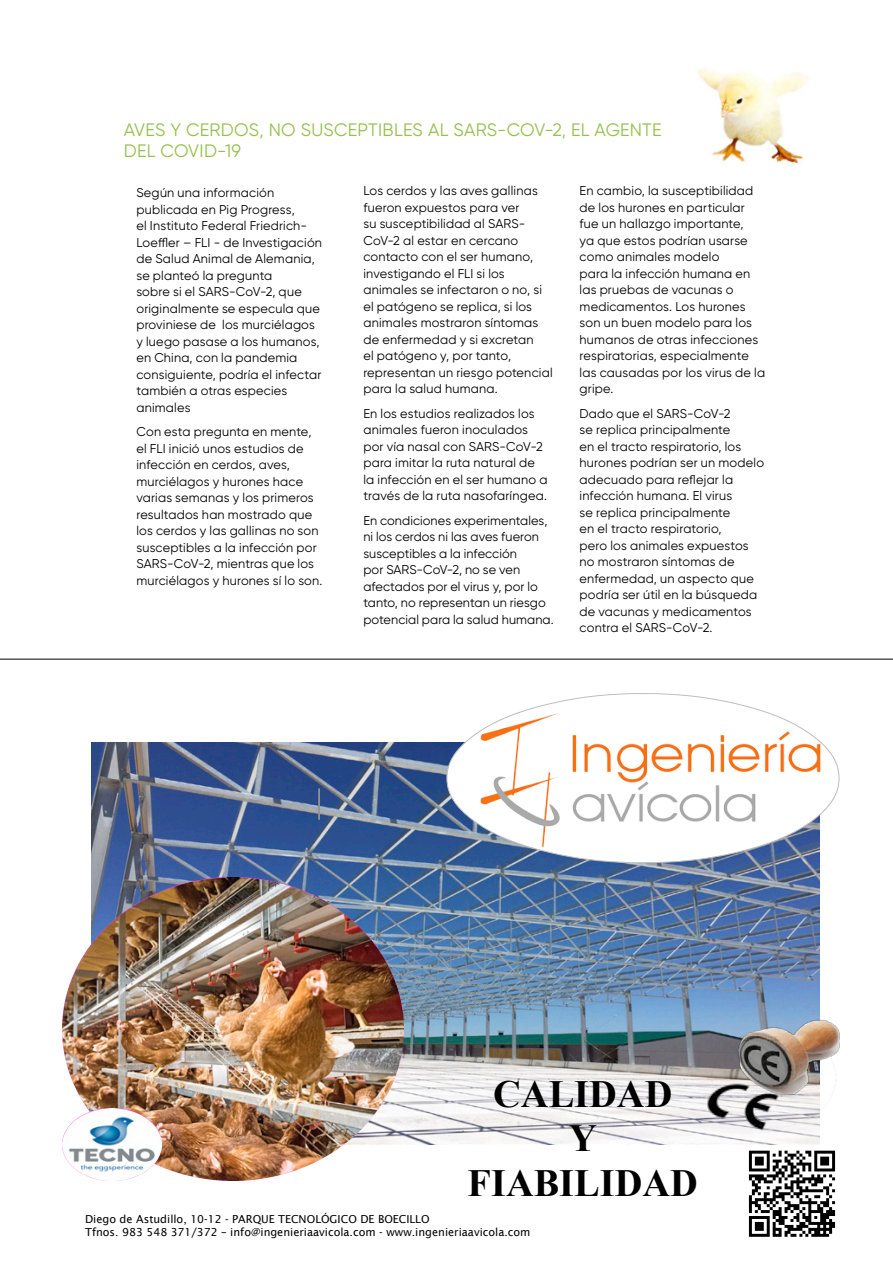
<style>
.page{position:relative;width:893px;height:1263px;background:#fff}
.page>*{position:absolute;margin:0;border:0;box-sizing:border-box;transform-origin:0 0}
.t1{font:700 38.4px/44.2px "Times New Roman";color:#000;text-align:center}
.Texto_básico{font:18px/21px "Gilroy";letter-spacing:.01em;color:#94c04b}
.Texto_básico-2{font:12.75px/16.5px "Gilroy";letter-spacing:.015em;color:#000}
.t2{font:10.95px/12.9px "Lucida Sans";color:#000}
</style>
<div class="page">
<img style="left:697px;top:68px;width:113px;height:96px">
<img style="left:91px;top:742px;width:729px;height:403px">
<svg style="left:318px;top:788px;width:2px;height:32px"></svg>
<img style="left:63px;top:877px;width:340px;height:303px">
<img style="left:63px;top:1108px;width:99px;height:72px">
<img style="left:748px;top:1150px;width:88px;height:87px">
<img style="left:702px;top:1017px;width:138px;height:117px">
<svg style="left:446px;top:693px;width:394px;height:170px"></svg>
<img style="left:469px;top:703px;width:363px;height:155px">
<hr style="left:0;top:659px;width:893px;height:1px;background:#000">
<p class="Texto_básico" style="left:124px;top:119px;width:539px">AVES Y CERDOS, NO SUSCEPTIBLES AL SARS-COV-2, EL AGENTE<br>DEL COVID-19</p>
<p class="Texto_básico-2" style="left:363px;top:182px;width:191px">Los cerdos y las aves gallinas fueron expuestos para ver<br>su susceptibilidad al SARS-<br>CoV-2 al estar en cercano contacto con el ser humano, investigando el FLI si los animales se infectaron o no, si el patógeno se replica, si los animales mostraron síntomas de enfermedad y si excretan<br>el patógeno y, por tanto, representan un riesgo potencial para la salud humana.</p>
<p class="Texto_básico-2" style="left:363px;top:405px;width:186px">En los estudios realizados los animales fueron inoculados por vía nasal con SARS-CoV-2 para imitar la ruta natural de la infección en el ser humano a través de la ruta nasofaríngea.</p>
<p class="Texto_básico-2" style="left:363px;top:512px;width:192px">En condiciones experimentales, ni los cerdos ni las aves fueron susceptibles a la infección<br>por SARS-CoV-2, no se ven afectados por el virus y, por lo tanto, no representan un riesgo potencial para la salud humana.</p>
<p class="Texto_básico-2" style="left:580px;top:182px;width:187px">En cambio, la susceptibilidad de los hurones en particular fue un hallazgo importante,<br>ya que estos podrían usarse como animales modelo<br>para la infección humana en las pruebas de vacunas o medicamentos. Los hurones son un buen modelo para los humanos de otras infecciones respiratorias, especialmente las causadas por los virus de la gripe.</p>
<p class="Texto_básico-2" style="left:580px;top:405px;width:186px">Dado que el SARS-CoV-2<br>se replica principalmente<br>en el tracto respiratorio, los hurones podrían ser un modelo adecuado para reflejar la infección humana. El virus<br>se replica principalmente<br>en el tracto respiratorio,<br>pero los animales expuestos no mostraron síntomas de enfermedad, un aspecto que podría ser útil en la búsqueda de vacunas y medicamentos contra el SARS-CoV-2.</p>
<p class="Texto_básico-2" style="left:136px;top:184px;width:187px">Según una información publicada en Pig Progress,<br>el Instituto Federal Friedrich-<br>Loeffler – FLI - de Investigación de Salud Animal de Alemania, se planteó la pregunta<br>sobre si el SARS-CoV-2, que originalmente se especula que proviniese de los murciélagos y luego pasase a los humanos, en China, con la pandemia consiguiente, podría el infectar también a otras especies animales</p>
<p class="Texto_básico-2" style="left:136px;top:423px;width:188px">Con esta pregunta en mente, el FLI inició unos estudios de infección en cerdos, aves, murciélagos y hurones hace varias semanas y los primeros resultados han mostrado que los cerdos y las gallinas no son susceptibles a la infección por<br>SARS-CoV-2, mientras que los murciélagos y hurones sí lo son.</p>
<h1 class="t1" style="left:468px;top:1072px;width:232px">CALIDAD<br>Y<br>FIABILIDAD</h1>
<p class="t2" style="left:85px;top:1212px;width:447px">Diego de Astudillo, 10-12 - PARQUE TECNOLÓGICO DE BOECILLO<br>Tfnos. 983 548 371/372 – info@ingenieriaavicola.com - www.ingenieriaavicola.com</p>
</div>
